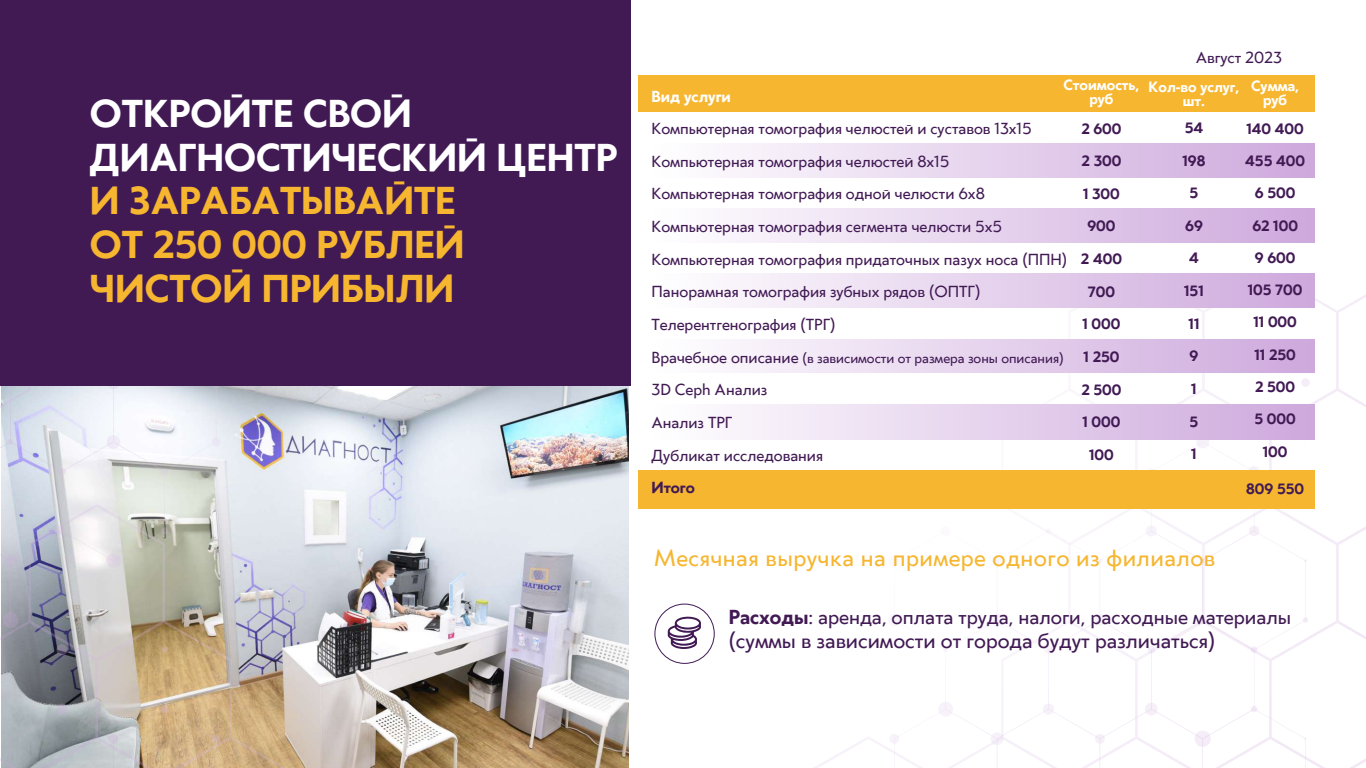
<style>
.page{position:relative;width:1366px;height:768px;background:#fff}
.page>*{position:absolute;margin:0;border:0;box-sizing:border-box;transform-origin:0 0}
.t1{font:700 36.4px/43.7px "Klein";color:#f6b630}
.t2{font:700 36.4px/43.7px "Klein";color:#fff}
.t3{font:22.2px "Klein";letter-spacing:.02em;color:#f6b630}
.t4{font:20px "Klein";color:#411a54}
.t5{font:19px "Klein";color:#411a54}
.t6{font:15px/32.7px "Klein";color:#411a54}
.t7{font:700 15px "Klein";color:#fff}
.t8{font:700 15px "Klein";color:#411a54}
.t9{font:700 14px "Klein";color:#411a54}
.t10{font:700 14px/14px "Klein";color:#fff;text-align:center}
.t11{font:13px "Klein";color:#411a54}
.s1{font-size:15px}
.s2{font-weight:700}
</style>
<div class="page">
<img style="left:478px;top:386px;width:151px;height:382px">
<svg style="left:805px;top:272px;width:561px;height:496px"></svg>
<img style="left:0;top:386px;width:478px;height:382px">
<div style="left:638px;top:75px;width:677px;height:37px;background:#f6b630"></div>
<div style="left:638px;top:470px;width:677px;height:39px;background:#f6b630"></div>
<div style="left:650px;top:405px;width:665px;height:34px;background:linear-gradient(to right,#fff,#cda9dc)"></div>
<div style="left:650px;top:339px;width:665px;height:34px;background:linear-gradient(to right,#fff,#cda9dc)"></div>
<div style="left:650px;top:274px;width:665px;height:34px;background:linear-gradient(to right,#fff,#cda9dc)"></div>
<div style="left:650px;top:209px;width:665px;height:34px;background:linear-gradient(to right,#fff,#cda9dc)"></div>
<div style="left:650px;top:144px;width:665px;height:33px;background:linear-gradient(to right,#fff,#cda9dc)"></div>
<svg style="left:668px;top:616px;width:33px;height:33px"></svg>
<div style="left:654px;top:604px;width:61px;height:60px;border:1px solid #411a54;border-radius:50%"></div>
<div style="left:0;top:0;width:631px;height:386px;background:#411a54"></div>
<h1 class="t2" style="left:90px;top:90px;width:529px">ОТКРОЙТЕ СВОЙ<br>ДИАГНОСТИЧЕСКИЙ ЦЕНТР</h1>
<h1 class="t1" style="left:90px;top:177px;width:376px">И ЗАРАБАТЫВАЙТЕ<br>ОТ 250 000 РУБЛЕЙ<br>ЧИСТОЙ ПРИБЫЛИ</h1>
<p class="t10" style="left:1064px;top:77px;width:77px">Cтоимость, руб</p>
<p class="t9" style="left:1081px;top:118px;width:42px">2 600</p>
<p class="t9" style="left:1082px;top:150px;width:41px">2 300</p>
<p class="t9" style="left:1083px;top:183px;width:38px">1 300</p>
<p class="t9" style="left:1087px;top:216px;width:30px">900</p>
<p class="t9" style="left:1081px;top:248px;width:42px">2 400</p>
<p class="t9" style="left:1088px;top:281px;width:29px">700</p>
<p class="t9" style="left:1082px;top:314px;width:39px">1 000</p>
<p class="t9" style="left:1084px;top:346px;width:37px">1 250</p>
<p class="t9" style="left:1081px;top:379px;width:42px">2 500</p>
<p class="t9" style="left:1082px;top:412px;width:39px">1 000</p>
<p class="t9" style="left:1089px;top:444px;width:26px">100</p>
<p class="t7" style="left:651px;top:85px;width:81px">Вид услуги</p>
<p class="t6" style="left:651px;top:112px;width:417px">Компьютерная томография челюстей и суставов 13х15<br>Компьютерная томография челюстей 8х15<br>Компьютерная томография одной челюсти 6х8<br>Компьютерная томография сегмента челюсти 5х5<br>Компьютерная томография придаточных пазух носа (ППН)<br>Панорамная томография зубных рядов (ОПТГ)<br>Телерентгенография (ТРГ)</p>
<p class="t11" style="left:651px;top:348px;width:414px"><span class="s1">Врачебное описание</span> (в зависимости от размера зоны описания)</p>
<p class="t6" style="left:651px;top:373px;width:173px">3D Ceph Анализ<br>Анализ ТРГ<br>Дубликат исследования</p>
<p class="t8" style="left:651px;top:476px;width:45px">Итого</p>
<p class="t6" style="left:1196px;top:41px;width:88px">Август 2023</p>
<p class="t10" style="left:1251px;top:78px;width:49px">Cумма, руб</p>
<p class="t9" style="left:1246px;top:118px;width:59px">140 400</p>
<p class="t9" style="left:1245px;top:150px;width:61px">455 400</p>
<p class="t9" style="left:1255px;top:182px;width:42px">6 500</p>
<p class="t9" style="left:1252px;top:215px;width:47px">62 100</p>
<p class="t9" style="left:1255px;top:247px;width:42px">9 600</p>
<p class="t9" style="left:1248px;top:279px;width:56px">105 700</p>
<p class="t9" style="left:1253px;top:312px;width:45px">11 000</p>
<p class="t9" style="left:1254px;top:344px;width:43px">11 250</p>
<p class="t9" style="left:1255px;top:376px;width:42px">2 500</p>
<p class="t9" style="left:1254px;top:409px;width:43px">5 000</p>
<p class="t9" style="left:1263px;top:441px;width:26px">100</p>
<p class="t9" style="left:1246px;top:478px;width:59px">809 550</p>
<p class="t10" style="left:1149px;top:79px;width:92px">Кол-во услуг, шт.</p>
<p class="t9" style="left:1185px;top:117px;width:20px">54</p>
<p class="t9" style="left:1183px;top:150px;width:24px">198</p>
<p class="t9" style="left:1190px;top:182px;width:10px">5</p>
<p class="t9" style="left:1185px;top:215px;width:19px">69</p>
<p class="t9" style="left:1189px;top:248px;width:11px">4</p>
<p class="t9" style="left:1184px;top:280px;width:21px">151</p>
<p class="t9" style="left:1189px;top:313px;width:12px">11</p>
<p class="t9" style="left:1190px;top:346px;width:10px">9</p>
<p class="t9" style="left:1191px;top:378px;width:7px">1</p>
<p class="t9" style="left:1190px;top:411px;width:10px">5</p>
<p class="t9" style="left:1191px;top:444px;width:7px">1</p>
<h2 class="t3" style="left:654px;top:541px;width:563px">Месячная выручка на примере одного из филиалов</h2>
<p class="t5" style="left:729px;top:603px;width:564px"><span class="s2">Расходы</span>: аренда, оплата труда, налоги, расходные материалы</p>
<h3 class="t4" style="left:729px;top:625px;width:488px">(суммы в зависимости от города будут различаться)</h3>
</div>
